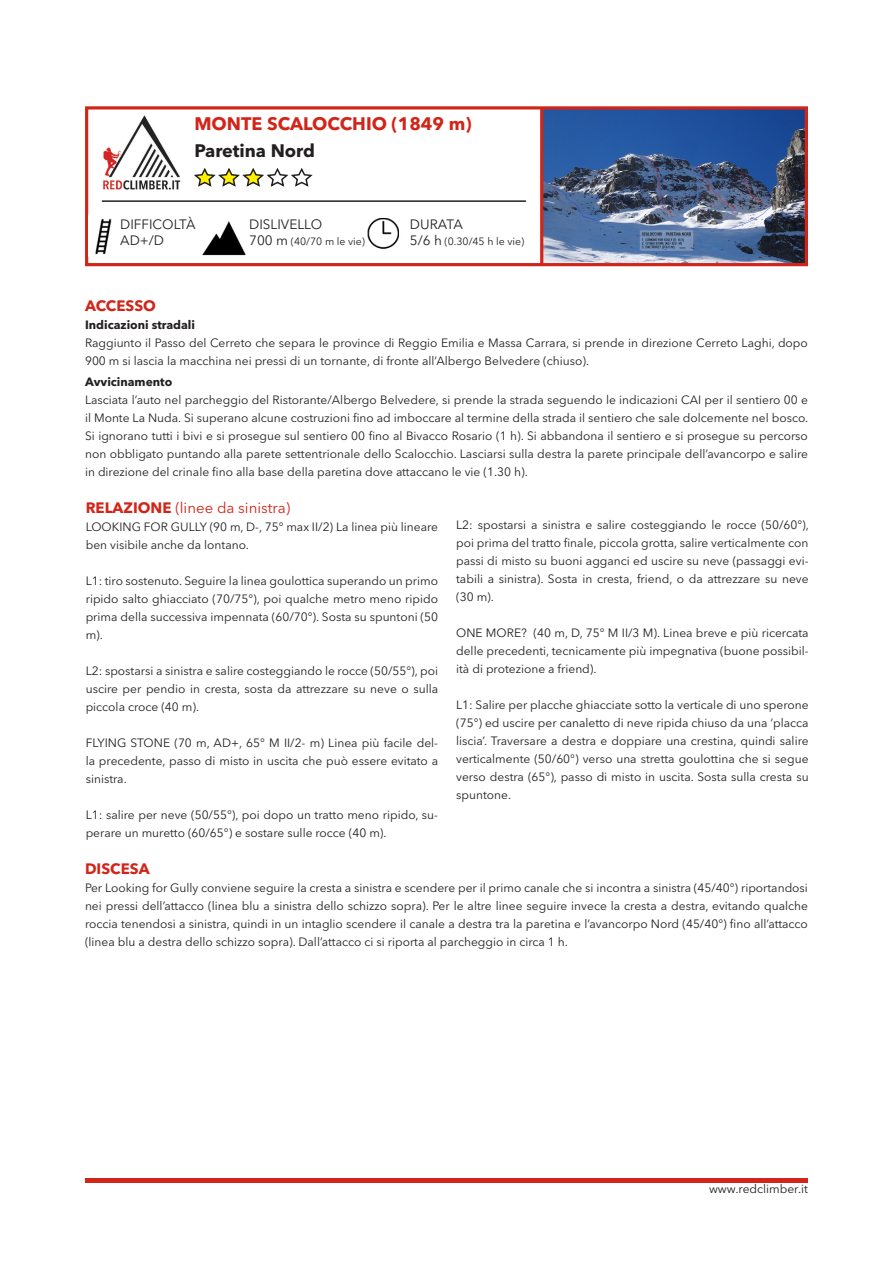
<style>
.page{position:relative;width:893px;height:1263px;background:#fff}
.page>*{position:absolute;margin:0;border:0;box-sizing:border-box;transform-origin:0 0}
.t1{font:700 18px "Avenir Next LT Pro";color:#d22519}
.t2{font:700 18px "Avenir Next LT Pro";color:#231f20}
.t3{font:15px "Avenir Next LT Pro";color:#d22519}
.t4{font:700 15px "Avenir Next LT Pro";color:#d22519}
.t5{font:13.5px "Avenir Next LT Pro";color:#231f20}
.t6{font:12px/18px "Avenir Next LT Pro";color:#231f20;text-align:justify}
.t7{font:700 12px "Avenir Next LT Pro";color:#231f20}
.t8{font:10.5px "Avenir Next LT Pro";color:#231f20}
.s1{font-size:13.5px}
.s2{font-weight:700}
</style>
<div class="page">
<img style="left:543px;top:110px;width:261px;height:152px">
<hr style="left:85px;top:1178px;width:723px;height:4px;background:#d22519">
<img style="left:103px;top:115px;width:78px;height:75px">
<div style="left:85px;top:106px;width:723px;height:160px;border:3px solid #d22519"></div>
<img style="left:95px;top:218px;width:17px;height:37px">
<img style="left:202px;top:221px;width:44px;height:35px">
<img style="left:367px;top:218px;width:32px;height:32px">
<svg style="left:194px;top:168px;width:119px;height:19px"></svg>
<hr style="left:540px;top:109px;width:3px;height:156px;background:#d22519">
<hr style="left:102px;top:200px;width:424px;height:2px;background:#231f20">
<p class="t1" style="left:194px;top:113px;width:279px">MONTE SCALOCCHIO (1849 m)</p>
<p class="t2" style="left:194px;top:140px;width:122px">Paretina Nord</p>
<p class="t5" style="left:120px;top:216px;width:77px">DIFFICOLTÀ</p>
<p class="t5" style="left:249px;top:216px;width:74px">DISLIVELLO</p>
<p class="t5" style="left:410px;top:216px;width:54px">DURATA</p>
<p class="t5" style="left:120px;top:233px;width:45px">AD+/D</p>
<p class="t8" style="left:249px;top:236px;width:117px"><span class="s1">700 m</span> (40/70 m le vie)</p>
<p class="t8" style="left:410px;top:235px;width:116px"><span class="s1">5/6 h</span> (0.30/45 h le vie)</p>
<p class="t4" style="left:85px;top:296px;width:72px">ACCESSO</p>
<p class="t7" style="left:85px;top:317px;width:112px">Indicazioni stradali</p>
<p class="t6" style="left:85px;top:333px;width:724px">Raggiunto il Passo del Cerreto che separa le province di Reggio Emilia e Massa Carrara, si prende in direzione Cerreto Laghi, dopo<br>900 m si lascia la macchina nei pressi di un tornante, di fronte all’Albergo Belvedere (chiuso).</p>
<p class="t7" style="left:85px;top:374px;width:89px">Avvicinamento</p>
<p class="t6" style="left:85px;top:390px;width:725px">Lasciata l’auto nel parcheggio del Ristorante/Albergo Belvedere, si prende la strada seguendo le indicazioni CAI per il sentiero 00 e il Monte La Nuda. Si superano alcune costruzioni fino ad imboccare al termine della strada il sentiero che sale dolcemente nel bosco.<br>Si ignorano tutti i bivi e si prosegue sul sentiero 00 fino al Bivacco Rosario (1 h). Si abbandona il sentiero e si prosegue su percorso non obbligato puntando alla parete settentrionale dello Scalocchio. Lasciarsi sulla destra la parete principale dell’avancorpo e salire in direzione del crinale fino alla base della paretina dove attaccano le vie (1.30 h).</p>
<p class="t3" style="left:86px;top:499px;width:206px"><span class="s2">RELAZIONE</span> (linee da sinistra)</p>
<p class="t6" style="left:86px;top:517px;width:354px">LOOKING FOR GULLY (90 m, D-, 75° max II/2) La linea più lineare ben visibile anche da lontano.</p>
<p class="t6" style="left:86px;top:571px;width:354px">L1: tiro sostenuto. Seguire la linea goulottica superando un primo ripido salto ghiacciato (70/75°), poi qualche metro meno ripido prima della successiva impennata (60/70°). Sosta su spuntoni (50 m).</p>
<p class="t6" style="left:86px;top:661px;width:354px">L2: spostarsi a sinistra e salire costeggiando le rocce (50/55°), poi uscire per pendio in cresta, sosta da attrezzare su neve o sulla piccola croce (40 m).</p>
<p class="t6" style="left:86px;top:733px;width:354px">FLYING STONE (70 m, AD+, 65° M II/2- m) Linea più facile del&shy;la precedente, passo di misto in uscita che può essere evitato a sinistra.</p>
<p class="t6" style="left:86px;top:805px;width:354px">L1: salire per neve (50/55°), poi dopo un tratto meno ripido, su&shy;perare un muretto (60/65°) e sostare sulle rocce (40 m).</p>
<p class="t6" style="left:456px;top:515px;width:354px">L2: spostarsi a sinistra e salire costeggiando le rocce (50/60°), poi prima del tratto finale, piccola grotta, salire verticalmente con passi di misto su buoni agganci ed uscire su neve (passaggi evi&shy;tabili a sinistra). Sosta in cresta, friend, o da attrezzare su neve (30 m).</p>
<p class="t6" style="left:456px;top:623px;width:354px">ONE MORE? (40 m, D, 75° M II/3 M). Linea breve e più ricercata delle precedenti, tecnicamente più impegnativa (buone possibil&shy;ità di protezione a friend).</p>
<p class="t6" style="left:456px;top:695px;width:354px">L1: Salire per placche ghiacciate sotto la verticale di uno sperone (75°) ed uscire per canaletto di neve ripida chiuso da una ‘placca liscia’. Traversare a destra e doppiare una crestina, quindi salire verticalmente (50/60°) verso una stretta goulottina che si segue verso destra (65°), passo di misto in uscita. Sosta sulla cresta su spuntone.</p>
<p class="t4" style="left:85px;top:859px;width:66px">DISCESA</p>
<p class="t6" style="left:85px;top:878px;width:724px">Per Looking for Gully conviene seguire la cresta a sinistra e scendere per il primo canale che si incontra a sinistra (45/40°) riportandosi nei pressi dell’attacco (linea blu a sinistra dello schizzo sopra). Per le altre linee seguire invece la cresta a destra, evitando qualche roccia tenendosi a sinistra, quindi in un intaglio scendere il canale a destra tra la paretina e l’avancorpo Nord (45/40°) fino all’attacco (linea blu a destra dello schizzo sopra). Dall’attacco ci si riporta al parcheggio in circa 1 h.</p>
<p class="t6" style="left:709px;top:1180px;width:100px">www.redclimber.it</p>
</div>
